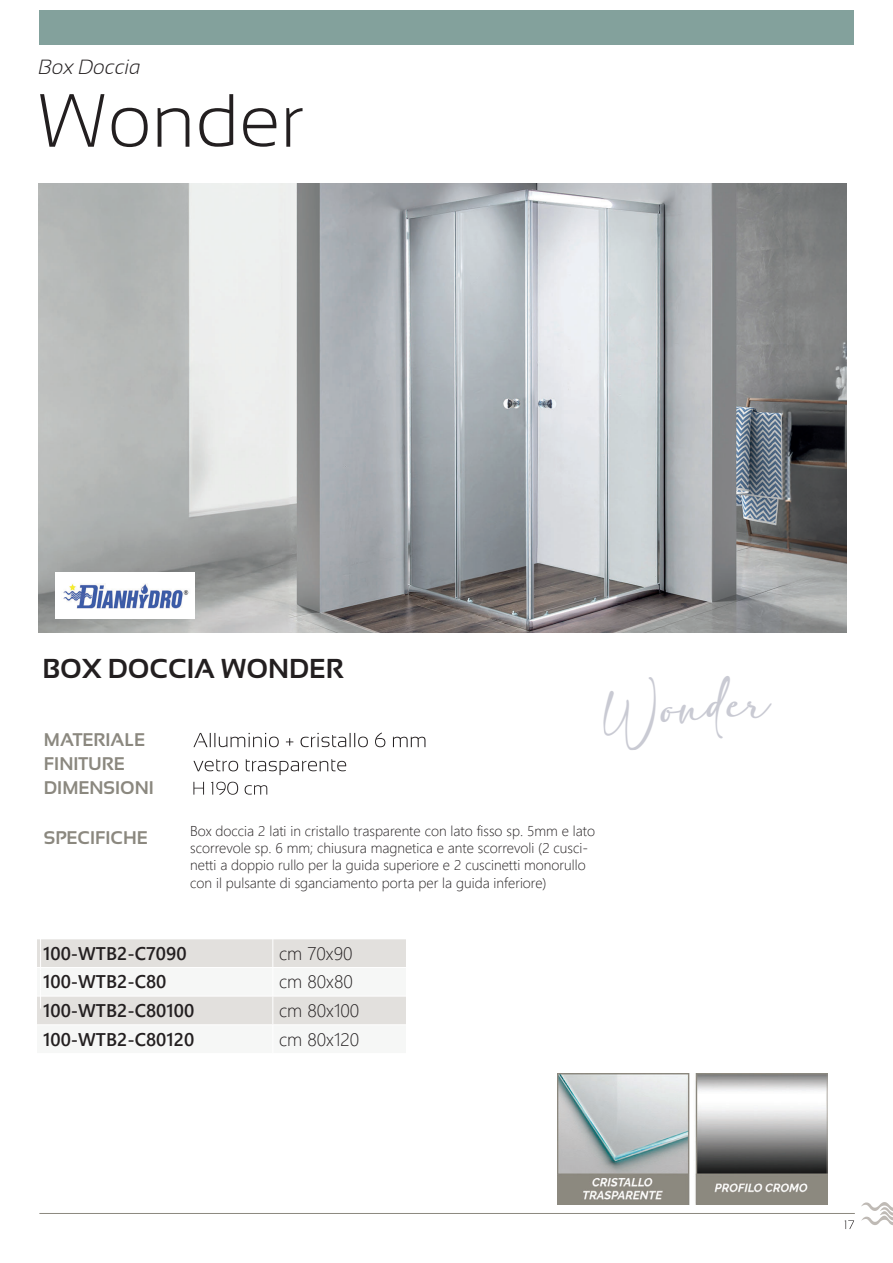
<style>
.page{position:relative;width:893px;height:1263px;background:#fff}
.page>*{position:absolute;margin:0;border:0;box-sizing:border-box;transform-origin:0 0}
.t1{font:300 75.3px "Sansation";color:#231f20}
.t2{font:38.1px "adelia";color:#c9cad3}
.t3{font:700 27.45px "Sansation";color:#231f20}
.t4{font:italic 300 20.55px "Sansation";color:#231f20}
.t5{font:18.3px "Webly Sleek UI Semibold";color:#231f20}
.t6{font:700 18.3px/24.3px "Sansation";color:#8b887f}
.t7{font:18.3px "Webly Sleek UI Light";color:#231f20}
.t8{font:14.25px/17.1px "Webly Sleek UI Light";color:#231f20}
</style>
<div class="page">
<svg style="left:844px;top:1220px;width:10px;height:9px"></svg>
<svg style="left:193px;top:732px;width:232px;height:15px"></svg>
<svg style="left:193px;top:759px;width:153px;height:16px"></svg>
<svg style="left:193px;top:782px;width:74px;height:13px"></svg>
<div style="left:37px;top:996px;width:368px;height:29px;background:#e2e0dd"></div>
<div style="left:37px;top:939px;width:368px;height:28px;background:#e2e0dd"></div>
<div style="left:37px;top:1025px;width:368px;height:28px;background:#f6f7f6"></div>
<div style="left:37px;top:967px;width:368px;height:29px;background:#f6f7f6"></div>
<hr style="left:37px;top:939px;width:236px;height:1px;background:#fff">
<hr style="left:273px;top:939px;width:330px;height:1px;background:#fff">
<hr style="left:37px;top:967px;width:236px;height:1px;background:#fff">
<hr style="left:273px;top:967px;width:330px;height:1px;background:#fff">
<hr style="left:37px;top:996px;width:236px;height:1px;background:#fff">
<hr style="left:273px;top:996px;width:330px;height:1px;background:#fff">
<hr style="left:37px;top:1025px;width:236px;height:1px;background:#fff">
<hr style="left:273px;top:1025px;width:330px;height:1px;background:#fff">
<svg style="left:40px;top:940px;width:1px;height:69px"></svg>
<svg style="left:273px;top:939px;width:1px;height:86px"></svg>
<div style="left:39px;top:11px;width:814px;height:34px;background:#83a19c"></div>
<img style="left:39px;top:184px;width:807px;height:449px">
<img style="left:557px;top:1073px;width:270px;height:132px">
<div style="left:55px;top:573px;width:140px;height:46px;background:#fff"></div>
<img style="left:63px;top:584px;width:126px;height:24px">
<hr style="left:39px;top:1213px;width:816px;height:1px;background:#8b887f">
<svg style="left:861px;top:1202px;width:32px;height:23px"></svg>
<h3 class="t4" style="left:39px;top:55px;width:103px">Box Doccia</h3>
<h1 class="t1" style="left:39px;top:79px;width:266px">Wonder</h1>
<h3 class="t3" style="left:42px;top:654px;width:303px">BOX DOCCIA WONDER</h3>
<p class="t6" style="left:44px;top:727px;width:111px">MATERIALE<br>FINITURE<br>DIMENSIONI</p>
<h2 class="t2" style="left:601px;top:699px;width:169px;rotate:-4deg">Wonder</h2>
<p class="t6" style="left:44px;top:825px;width:106px">SPECIFICHE</p>
<p class="t8" style="left:190px;top:822px;width:406px">Box doccia 2 lati in cristallo trasparente con lato fisso sp. 5mm e lato scorrevole sp. 6 mm; chiusura magnetica e ante scorrevoli (2 cusci&shy;netti a doppio rullo per la guida superiore e 2 cuscinetti monorullo con il pulsante di sganciamento porta per la guida inferiore)</p>
<p class="t5" style="left:43px;top:940px;width:145px">100-WTB2-C7090</p>
<p class="t7" style="left:279px;top:940px;width:75px">cm 70x90</p>
<p class="t5" style="left:43px;top:968px;width:125px">100-WTB2-C80</p>
<p class="t7" style="left:279px;top:968px;width:75px">cm 80x80</p>
<p class="t5" style="left:43px;top:997px;width:153px">100-WTB2-C80100</p>
<p class="t7" style="left:279px;top:997px;width:82px">cm 80x100</p>
<p class="t5" style="left:43px;top:1026px;width:153px">100-WTB2-C80120</p>
<p class="t7" style="left:279px;top:1026px;width:82px">cm 80x120</p>
</div>
